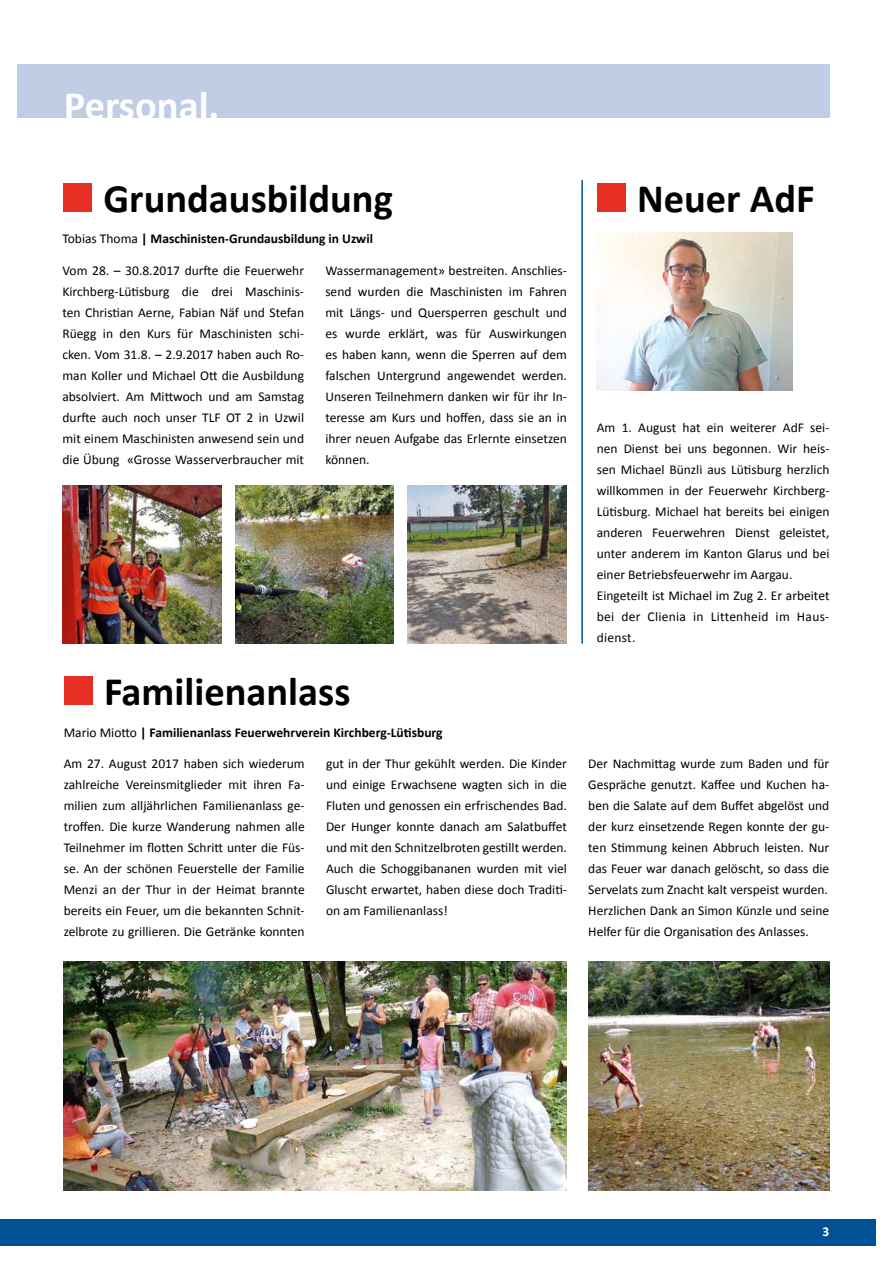
<style>
.page{position:relative;width:893px;height:1263px;background:#fff}
.page>*{position:absolute;margin:0;border:0;box-sizing:border-box;transform-origin:0 0}
.t1{font:700 40.5px "Calibri";color:#000}
.t2{font:700 40.5px "Calibri";color:#fff}
.t3{font:13.5px/21px "Calibri";color:#000;text-align:justify}
.t4{font:700 13.5px "Calibri";color:#000}
.t5{font:700 13.5px "Calibri";color:#fff}
.s1{font-weight:400}
</style>
<div class="page">
<div style="left:0;top:1219px;width:876px;height:27px;background:#005295"></div>
<div style="left:17px;top:64px;width:812px;height:53px;background:#c1cce5"></div>
<div style="left:597px;top:183px;width:28px;height:29px;background:#e62e25"></div>
<img style="left:597px;top:233px;width:195px;height:158px">
<div style="left:63px;top:183px;width:29px;height:29px;background:#e62e25"></div>
<hr style="left:581px;top:180px;width:2px;height:463px;background:#005295">
<div style="left:64px;top:677px;width:28px;height:28px;background:#e62e25"></div>
<img style="left:64px;top:961px;width:502px;height:230px">
<img style="left:588px;top:961px;width:241px;height:230px">
<img style="left:62px;top:485px;width:159px;height:159px">
<img style="left:235px;top:485px;width:159px;height:159px">
<img style="left:408px;top:485px;width:158px;height:159px">
<h1 class="t2" style="left:64px;top:80px;width:157px">Personal.</h1>
<h1 class="t1" style="left:103px;top:173px;width:291px">Grundausbildung</h1>
<p class="t4" style="left:62px;top:230px;width:312px"><span class="s1">Tobias Thoma</span> | Maschinisten-Grundausbildung in Uzwil</p>
<p class="t3" style="left:62px;top:260px;width:243px">Vom 28. – 30.8.2017 durfte die Feuerwehr Kirchberg-Lütisburg die drei Maschinis&shy;ten Christian Aerne, Fabian Näf und Stefan Rüegg in den Kurs für Maschinisten schi&shy;cken. Vom 31.8. – 2.9.2017 haben auch Ro&shy;man Koller und Michael Ott die Ausbildung absolviert. Am Mittwoch und am Samstag durfte auch noch unser TLF OT 2 in Uzwil mit einem Maschinisten anwesend sein und die Übung «Grosse Wasserverbraucher mit</p>
<p class="t3" style="left:325px;top:260px;width:243px">Wassermanagement» bestreiten. Anschlies&shy;send wurden die Maschinisten im Fahren mit Längs- und Quersperren geschult und es wurde erklärt, was für Auswirkungen es haben kann, wenn die Sperren auf dem falschen Untergrund angewendet werden.<br>Unseren Teilnehmern danken wir für ihr In&shy;teresse am Kurs und hoffen, dass sie an in ihrer neuen Aufgabe das Erlernte einsetzen können.</p>
<h1 class="t1" style="left:104px;top:666px;width:248px">Familienanlass</h1>
<h1 class="t1" style="left:637px;top:173px;width:179px">Neuer AdF</h1>
<p class="t3" style="left:597px;top:417px;width:234px;text-align:left">Am 1. August hat ein weiterer AdF sei&shy;nen Dienst bei uns begonnen. Wir heis&shy;sen Michael Bünzli aus Lütisburg herzlich willkommen in der Feuerwehr Kirchberg-Lütisburg. Michael hat bereits bei einigen anderen Feuerwehren Dienst geleistet, unter anderem im Kanton Glarus und bei einer Betriebsfeuerwehr im Aargau.<br>Eingeteilt ist Michael im Zug 2. Er arbeitet bei der Clienia in Littenheid im Haus&shy;dienst.</p>
<p class="t4" style="left:64px;top:724px;width:380px"><span class="s1">Mario Miotto</span> | Familienanlass Feuerwehrverein Kirchberg-Lütisburg</p>
<p class="t3" style="left:64px;top:753px;width:242px">Am 27. August 2017 haben sich wiederum zahlreiche Vereinsmitglieder mit ihren Fa&shy;milien zum alljährlichen Familienanlass ge&shy;troffen. Die kurze Wanderung nahmen alle Teilnehmer im flotten Schritt unter die Füs&shy;se. An der schönen Feuerstelle der Familie Menzi an der Thur in der Heimat brannte bereits ein Feuer, um die bekannten Schnit&shy;zelbrote zu grillieren. Die Getränke konnten</p>
<p class="t3" style="left:326px;top:753px;width:242px">gut in der Thur gekühlt werden. Die Kinder und einige Erwachsene wagten sich in die Fluten und genossen ein erfrischendes Bad.<br>Der Hunger konnte danach am Salatbuffet und mit den Schnitzelbroten gestillt werden.<br>Auch die Schoggibananen wurden mit viel Gluscht erwartet, haben diese doch Traditi&shy;on am Familienanlass!</p>
<p class="t3" style="left:588px;top:753px;width:242px">Der Nachmittag wurde zum Baden und für Gespräche genutzt. Kaffee und Kuchen ha&shy;ben die Salate auf dem Buffet abgelöst und der kurz einsetzende Regen konnte der gu&shy;ten Stimmung keinen Abbruch leisten. Nur das Feuer war danach gelöscht, so dass die Servelats zum Znacht kalt verspeist wurden.<br>Herzlichen Dank an Simon Künzle und seine Helfer für die Organisation des Anlasses.</p>
<p class="t5" style="left:822px;top:1223px;width:8px">3</p>
</div>
